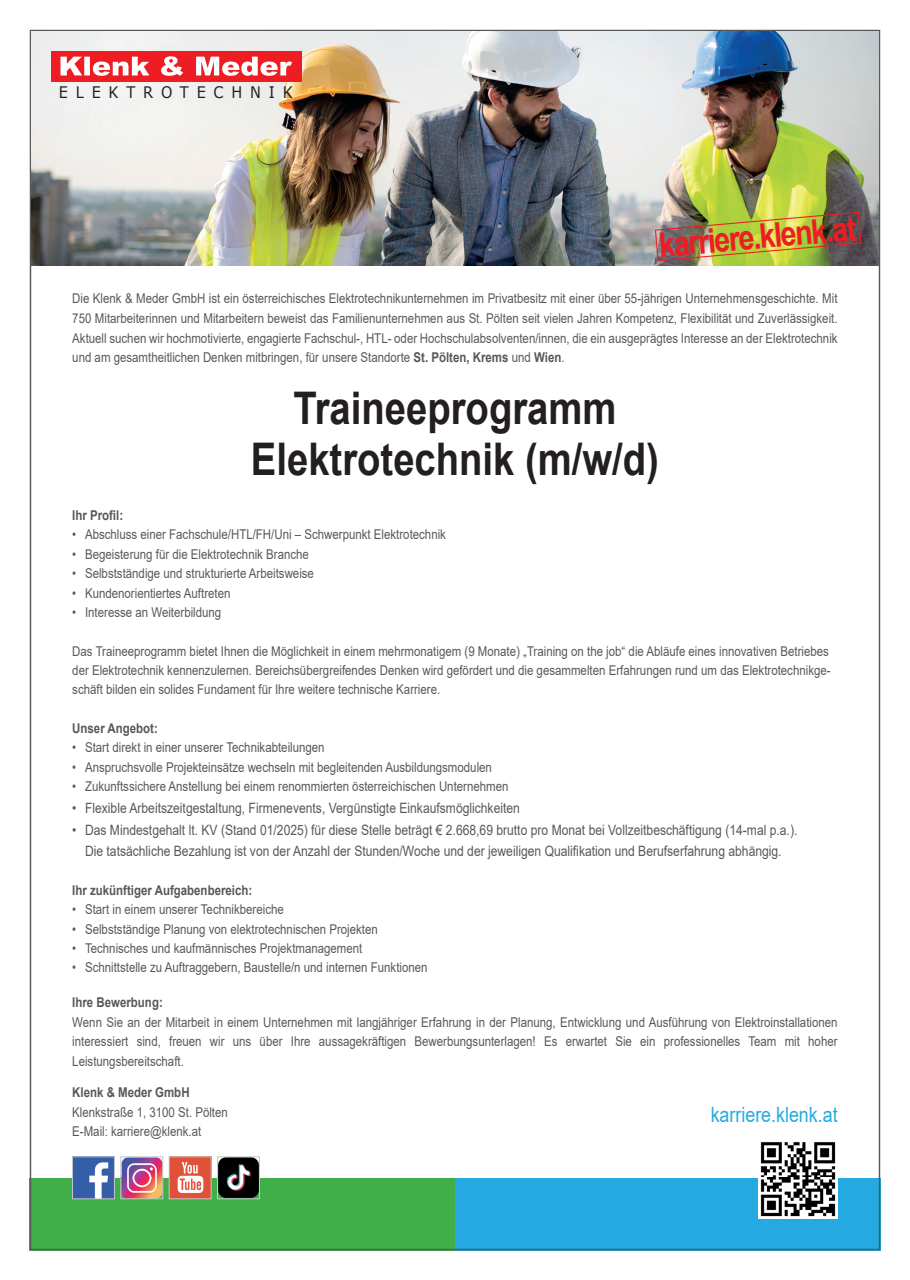
<style>
.page{position:relative;width:910px;height:1280px;background:#fff}
.page>*{position:absolute;margin:0;border:0;box-sizing:border-box;transform-origin:0 0}
.t1{font:700 45px/51px "Arial";color:#231f20;text-align:center;scale:.85 1}
.t2{font:700 33.9px "Arial";color:#ee1d23;scale:.85 1}
.t3{font:21px "Arial";color:#24aae1;scale:.85 1}
.t4{font:15.9px "Verdana";letter-spacing:.54em;color:#231f20;scale:.91 1}
.t5{font:14.25px/21.8px "Arial";color:#57585a;text-align:center;scale:.85 1}
.t6{font:13.5px/19.5px "Arial";color:#57585a;scale:.85 1}
.t7{font:700 13.5px "Arial";color:#57585a;scale:.85 1}
.s1{font-weight:700}
</style>
<div class="page">
<div style="left:455px;top:1178px;width:425px;height:72px;background:#24aae1"></div>
<div style="left:30px;top:1178px;width:425px;height:72px;background:#40ae49"></div>
<img style="left:758px;top:1142px;width:80px;height:76px">
<img style="left:171px;top:1159px;width:38px;height:38px">
<div style="left:169px;top:1157px;width:42px;height:42px;border:1px solid #c7c8ca"></div>
<img style="left:74px;top:1159px;width:39px;height:38px">
<div style="left:72px;top:1157px;width:43px;height:42px;border:1px solid #c7c8ca"></div>
<img style="left:123px;top:1159px;width:38px;height:38px">
<div style="left:121px;top:1157px;width:42px;height:42px;border:1px solid #c7c8ca"></div>
<img style="left:219px;top:1159px;width:39px;height:38px">
<div style="left:217px;top:1157px;width:43px;height:42px;border:1px solid #c7c8ca"></div>
<img style="left:31px;top:31px;width:848px;height:234px">
<div style="left:51px;top:51px;width:251px;height:30px;background:#ee1d23"></div>
<svg style="left:61px;top:56px;width:231px;height:20px"></svg>
<img style="left:654px;top:211px;width:208px;height:51px">
<p class="t4" style="left:59px;top:81px;width:259px">ELEKTROTECHNIK</p>
<h2 class="t2" style="left:657px;top:221px;width:234px;rotate:-5deg">karriere.klenk.at</h2>
<p class="t6" style="left:72px;top:289px;width:902px">Die Klenk &amp; Meder GmbH ist ein österreichisches Elektrotechnikunternehmen im Privatbesitz mit einer über 55-jährigen Unternehmensgeschichte. Mit<br>750 Mitarbeiterinnen und Mitarbeitern beweist das Familienunternehmen aus St. Pölten seit vielen Jahren Kompetenz, Flexibilität und Zuverlässigkeit.</p>
<p class="t6" style="left:72px;top:328px;width:902px">Aktuell suchen wir hochmotivierte, engagierte Fachschul-, HTL- oder Hochschulabsolventen/innen, die ein ausgeprägtes Interesse an der Elektrotechnik und am gesamtheitlichen Denken mitbringen, für unsere Standorte <span class="s1">St. Pölten, Krems</span> und <span class="s1">Wien</span>.</p>
<h1 class="t1" style="left:251px;top:383px;width:482px">Traineeprogramm<br>Elektrotechnik (m/w/d)</h1>
<p class="t7" style="left:72px;top:506px;width:62px">Ihr Profil:</p>
<p class="t6" style="left:72px;top:525px;width:441px">• Abschluss einer Fachschule/HTL/FH/Uni – Schwerpunkt Elektrotechnik</p>
<p class="t6" style="left:72px;top:544px;width:280px">• Begeisterung für die Elektrotechnik Branche</p>
<p class="t6" style="left:72px;top:564px;width:286px">• Selbstständige und strukturierte Arbeitsweise</p>
<p class="t6" style="left:72px;top:583px;width:188px">• Kundenorientiertes Auftreten</p>
<p class="t6" style="left:72px;top:602px;width:177px">• Interesse an Weiterbildung</p>
<p class="t6" style="left:72px;top:641px;width:894px">Das Traineeprogramm bietet Ihnen die Möglichkeit in einem mehrmonatigem (9 Monate) „Training on the job“ die Abläufe eines innovativen Betriebes der Elektrotechnik kennenzulernen. Bereichsübergreifendes Denken wird gefördert und die gesammelten Erfahrungen rund um das Elektrotechnikge&shy;schäft bilden ein solides Fundament für Ihre weitere technische Karriere.</p>
<p class="t7" style="left:72px;top:719px;width:102px">Unser Angebot:</p>
<p class="t6" style="left:72px;top:738px;width:298px">• Start direkt in einer unserer Technikabteilungen</p>
<p class="t6" style="left:72px;top:757px;width:495px">• Anspruchsvolle Projekteinsätze wechseln mit begleitenden Ausbildungsmodulen</p>
<p class="t6" style="left:72px;top:776px;width:515px">• Zukunftssichere Anstellung bei einem renommierten österreichischen Unternehmen</p>
<p class="t5" style="left:72px;top:797px;width:528px">• Flexible Arbeitszeitgestaltung, Firmenevents, Vergünstigte Einkaufsmöglichkeiten</p>
<p class="t5" style="left:72px;top:818px;width:855px">• Das Mindestgehalt lt. KV (Stand 01/2025) für diese Stelle beträgt € 2.668,69 brutto pro Monat bei Vollzeitbeschäftigung (14-mal p.a.).<br>Die tatsächliche Bezahlung ist von der Anzahl der Stunden/Woche und der jeweiligen Qualifikation und Berufserfahrung abhängig.</p>
<p class="t7" style="left:72px;top:881px;width:213px">Ihr zukünftiger Aufgabenbereich:</p>
<p class="t6" style="left:72px;top:900px;width:250px">• Start in einem unserer Technikbereiche</p>
<p class="t6" style="left:72px;top:919px;width:361px">• Selbstständige Planung von elektrotechnischen Projekten</p>
<p class="t6" style="left:72px;top:938px;width:343px">• Technisches und kaufmännisches Projektmanagement</p>
<p class="t6" style="left:72px;top:958px;width:419px">• Schnittstelle zu Auftraggebern, Baustelle/n und internen Funktionen</p>
<p class="t7" style="left:72px;top:993px;width:108px">Ihre Bewerbung:</p>
<p class="t6" style="left:72px;top:1012px;width:902px;text-align:justify">Wenn Sie an der Mitarbeit in einem Unternehmen mit langjähriger Erfahrung in der Planung, Entwicklung und Ausführung von Elektroinstallationen interessiert sind, freuen wir uns über Ihre aussagekräftigen Bewerbungsunterlagen! Es erwartet Sie ein professionelles Team mit hoher Leistungsbereitschaft.</p>
<p class="t7" style="left:72px;top:1083px;width:140px">Klenk &amp; Meder GmbH</p>
<p class="t6" style="left:72px;top:1102px;width:185px">Klenkstraße 1, 3100 St. Pölten<br>E-Mail: karriere@klenk.at</p>
<h3 class="t3" style="left:711px;top:1100px;width:151px">karriere.klenk.at</h3>
</div>
